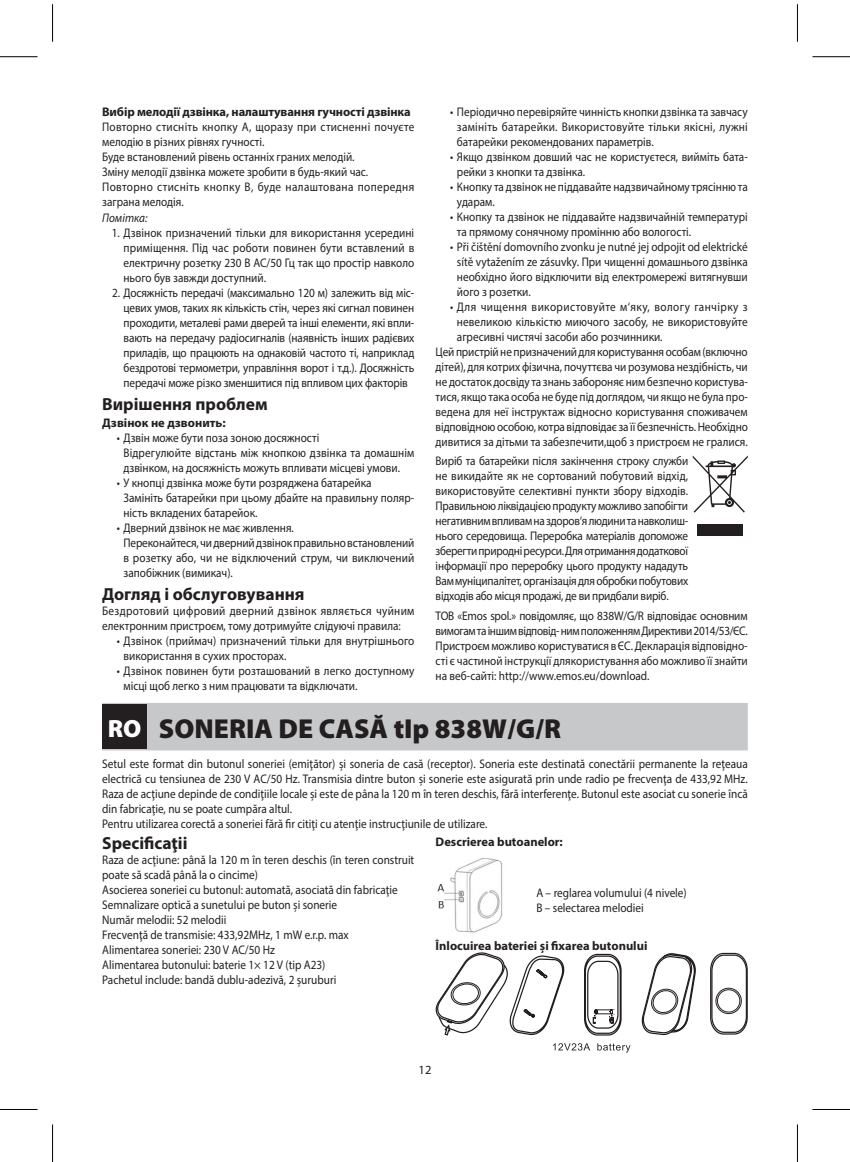
<style>
.page{position:relative;width:850px;height:1162px;background:#fff}
.page>*{position:absolute;margin:0;border:0;box-sizing:border-box;transform-origin:0 0}
.t1{font:900 27.5px "Myriad Pro";color:#231f20}
.t2{font:900 25px "Myriad Pro";color:#fff}
.t3{font:700 17.5px "Myriad Pro";color:#231f20}
.t4{font:12.5px/15px "Myriad Pro";color:#231f20;scale:.9 1}
.t5{font:700 12.5px "Myriad Pro";color:#231f20}
.t6{font:12.5px "Myriad Pro";letter-spacing:.035em;color:#231f20;scale:.9 1}
.t7{font:italic 12.5px "Myriad Pro";color:#231f20;scale:.9 1}
.t8{font:12.5px "Myriad Pro";color:#231f20}
</style>
<div class="page">
<div style="left:102px;top:703px;width:645px;height:47px;background:#c7c8ca"></div>
<div style="left:102px;top:703px;width:45px;height:45px;background:#231f20"></div>
<img style="left:437px;top:858px;width:66px;height:75px">
<svg style="left:435px;top:952px;width:313px;height:84px"></svg>
<svg style="left:553px;top:1043px;width:37px;height:7px"></svg>
<svg style="left:597px;top:1043px;width:33px;height:9px"></svg>
<svg style="left:692px;top:455px;width:55px;height:57px"></svg>
<div style="left:697px;top:524px;width:45px;height:11px;background:#231f20"></div>
<hr style="left:0;top:56px;width:38px;height:1px;background:#000">
<hr style="left:812px;top:56px;width:37px;height:1px;background:#000">
<hr style="left:0;top:1109px;width:38px;height:1px;background:#000">
<hr style="left:812px;top:1109px;width:37px;height:1px;background:#000">
<hr style="left:52px;top:4px;width:1px;height:38px;background:#000">
<hr style="left:52px;top:1124px;width:1px;height:38px;background:#000">
<hr style="left:796px;top:4px;width:1px;height:38px;background:#000">
<hr style="left:796px;top:1124px;width:1px;height:38px;background:#000">
<p class="t5" style="left:102px;top:103px;width:310px">Вибір мелодії дзвінка, налаштування гучності дзвінка</p>
<p class="t4" style="left:102px;top:119px;width:348px">Повторно стисніть кнопку А, щоразу при стисненні почуєте мелодію в різних рівнях гучності.<br>Буде встановлений рівень останніх граних мелодій.<br>Зміну мелодії дзвінка можете зробити в будь-який час.<br>Повторно стисніть кнопку В, буде налаштована попередня заграна мелодія.</p>
<p class="t7" style="left:102px;top:210px;width:52px">Помітка:</p>
<p class="t4" style="left:123px;top:225px;width:324px;text-align:justify;text-indent:-12px">1. Дзвінок призначений тільки для використання усередині приміщення. Під час роботи повинен бути вставлений в електричну розетку 230 В AC/50 Гц так що простір навколо нього був завжди доступний.</p>
<p class="t4" style="left:123px;top:285px;width:324px;text-align:justify;text-indent:-11px">2. Досяжність передачі (максимально 120 м) залежить від міс&shy;цевих умов, таких як кількість стін, через які сигнал повинен проходити, металеві рами дверей та інші елементи, які впли&shy;вають на передачу радіосигналів (наявність інших радієвих приладів, що працюють на однаковій частото ті, наприклад бездротові термометри, управління ворот і т.д.). Досяжність передачі може різко зменшитися під впливом цих факторів</p>
<h3 class="t3" style="left:102px;top:393px;width:167px">Вирішення проблем</h3>
<p class="t5" style="left:102px;top:414px;width:125px">Дзвінок не дзвонить:</p>
<p class="t4" style="left:123px;top:430px;width:324px;text-indent:-7px">• Дзвін може бути поза зоною досяжності<br>Відрегулюйте відстань між кнопкою дзвінка та домашнім дзвінком, на досяжність можуть впливати місцеві умови.</p>
<p class="t4" style="left:123px;top:475px;width:324px;text-indent:-7px">• У кнопці дзвінка може бути розряджена батарейка<br>Замініть батарейки при цьому дбайте на правильну поляр&shy;ність вкладених батарейок.</p>
<p class="t4" style="left:123px;top:520px;width:324px;text-indent:-7px">• Дверний дзвінок не має живлення.<br>Переконайтеся, чи дверний дзвінок правильно встановлений в розетку або, чи не відключений струм, чи виключений запобіжник (вимикач).</p>
<h3 class="t3" style="left:102px;top:582px;width:204px">Догляд і обслуговування</h3>
<p class="t4" style="left:102px;top:603px;width:348px">Бездротовий цифровий дверний дзвінок являється чуйним електронним пристроєм, тому дотримуйте слідуючі правила:</p>
<p class="t4" style="left:123px;top:633px;width:324px;text-indent:-7px">• Дзвінок (приймач) призначений тільки для внутрішнього використання в сухих просторах.</p>
<p class="t4" style="left:123px;top:663px;width:324px;text-indent:-7px">• Дзвінок повинен бути розташований в легко доступному місці щоб легко з ним працювати та відключати.</p>
<p class="t4" style="left:456px;top:104px;width:325px;text-align:justify;text-indent:-7px">• Періодично перевіряйте чинність кнопки дзвінка та завчасу замініть батарейки. Використовуйте тільки якісні, лужні батарейки рекомендованих параметрів.</p>
<p class="t4" style="left:456px;top:149px;width:324px;text-indent:-7px">• Якщо дзвінком довший час не користуєтеся, вийміть бата&shy;рейки з кнопки та дзвінка.</p>
<p class="t4" style="left:456px;top:179px;width:324px;text-indent:-7px">• Кнопку та дзвінок не піддавайте надзвичайному трясінню та ударам.</p>
<p class="t4" style="left:456px;top:209px;width:324px;text-indent:-7px">• Кнопку та дзвінок не піддавайте надзвичайній температурі та прямому сонячному промінню або вологості.</p>
<p class="t4" style="left:456px;top:239px;width:324px;text-align:justify;text-indent:-7px">• Při čištění domovního zvonku je nutné jej odpojit od elektrické sítě vytažením ze zásuvky. При чищенні домашнього дзвінка необхідно його відключити від електромережі витягнувши його з розетки.</p>
<p class="t6" style="left:450px;top:299px;width:332px">• Для чищення використовуйте м‘яку, вологу ганчірку з</p>
<p class="t4" style="left:456px;top:314px;width:324px">невеликою кількістю миючого засобу, не використовуйте</p>
<p class="t4" style="left:456px;top:329px;width:230px">агресивні чистячі засоби або розчинники.</p>
<p class="t4" style="left:435px;top:344px;width:348px">Цей пристрій не призначений для користування особам (включно</p>
<p class="t4" style="left:435px;top:359px;width:348px">дітей), для котрих фізична, почуттєва чи розумова нездібність, чи</p>
<p class="t4" style="left:435px;top:374px;width:348px">не достаток досвіду та знань забороняє ним безпечно користува-</p>
<p class="t4" style="left:435px;top:389px;width:348px">тися, якщо така особа не буде під доглядом, чи якщо не була про-</p>
<p class="t4" style="left:435px;top:404px;width:348px">ведена для неї інструктаж відносно користування споживачем</p>
<p class="t4" style="left:435px;top:419px;width:348px">відповідною особою, котра відповідає за її безпечність. Необхідно</p>
<p class="t4" style="left:435px;top:434px;width:348px">дивитися за дітьми та забезпечити,щоб з пристроєм не гралися.</p>
<p class="t4" style="left:435px;top:453px;width:282px;text-align:justify">Виріб та батарейки після закінчення строку служби не викидайте як не сортований побутовий відхід, використовуйте селективні пункти збору відходів.<br>Правильною ліквідацією продукту можливо запобігти негативним впливам на здоров‘я людини та навколиш&shy;нього середовища. Переробка матеріалів допоможе зберегти природні ресурси. Для отримання додаткової інформації про переробку цього продукту нададуть Вам муніципалітет, організація для обробки побутових відходів або місця продажі, де ви придбали виріб.</p>
<p class="t4" style="left:435px;top:608px;width:348px;text-align:justify">ТОВ «Emos spol.» повідомляє, що 838W/G/R відповідає основним вимогам та іншим відповід- ним положенням Директиви 2014/53/ЄС.<br>Пристроєм можливо користуватися в ЄС. Декларація відповідно&shy;сті є частиной інструкції длякористування або можливо її знайти на веб-сайті: http://www.emos.eu/download.</p>
<h1 class="t1" style="left:159px;top:711px;width:403px">SONERIA DE CASĂ tIp 838W/G/R</h1>
<p class="t4" style="left:102px;top:755px;width:718px">Setul este format din butonul soneriei (emiţător) şi soneria de casă (receptor). Soneria este destinată conectării permanente la reţeaua electrică cu tensiunea de 230 V AC/50 Hz. Transmisia dintre buton şi sonerie este asigurată prin unde radio pe frecvenţa de 433,92 MHz.<br>Raza de acţiune depinde de condiţiile locale şi este de pâna la 120 m în teren deschis, fără interferenţe. Butonul este asociat cu sonerie încă din fabricaţie, nu se poate cumpăra altul.<br>Pentru utilizarea corectă a soneriei fără fir citiţi cu atenţie instrucţiunile de utilizare.</p>
<h2 class="t2" style="left:108px;top:711px;width:35px">RO</h2>
<h3 class="t3" style="left:102px;top:832px;width:87px">Specificaţii</h3>
<p class="t4" style="left:102px;top:852px;width:348px">Raza de acţiune: până la 120 m în teren deschis (în teren construit poate să scadă până la o cincime)<br>Asocierea soneriei cu butonul: automată, asociată din fabricaţie Semnalizare optică a sunetului pe buton şi sonerie<br>Număr melodii: 52 melodii<br>Frecvenţă de transmisie: 433,92MHz, 1 mW e.r.p. max<br>Alimentarea soneriei: 230 V AC/50 Hz<br>Alimentarea butonului: baterie 1× 12 V (tip A23)<br>Pachetul include: bandă dublu-adezivă, 2 şuruburi</p>
<p class="t5" style="left:435px;top:833px;width:129px">Descrierea butoanelor:</p>
<p class="t4" style="left:536px;top:884px;width:168px">A – reglarea volumului (4 nivele)<br>B – selectarea melodiei</p>
<p class="t5" style="left:435px;top:937px;width:213px">Înlocuirea bateriei şi fixarea butonului</p>
<p class="t8" style="left:418px;top:1062px;width:14px">12</p>
</div>
